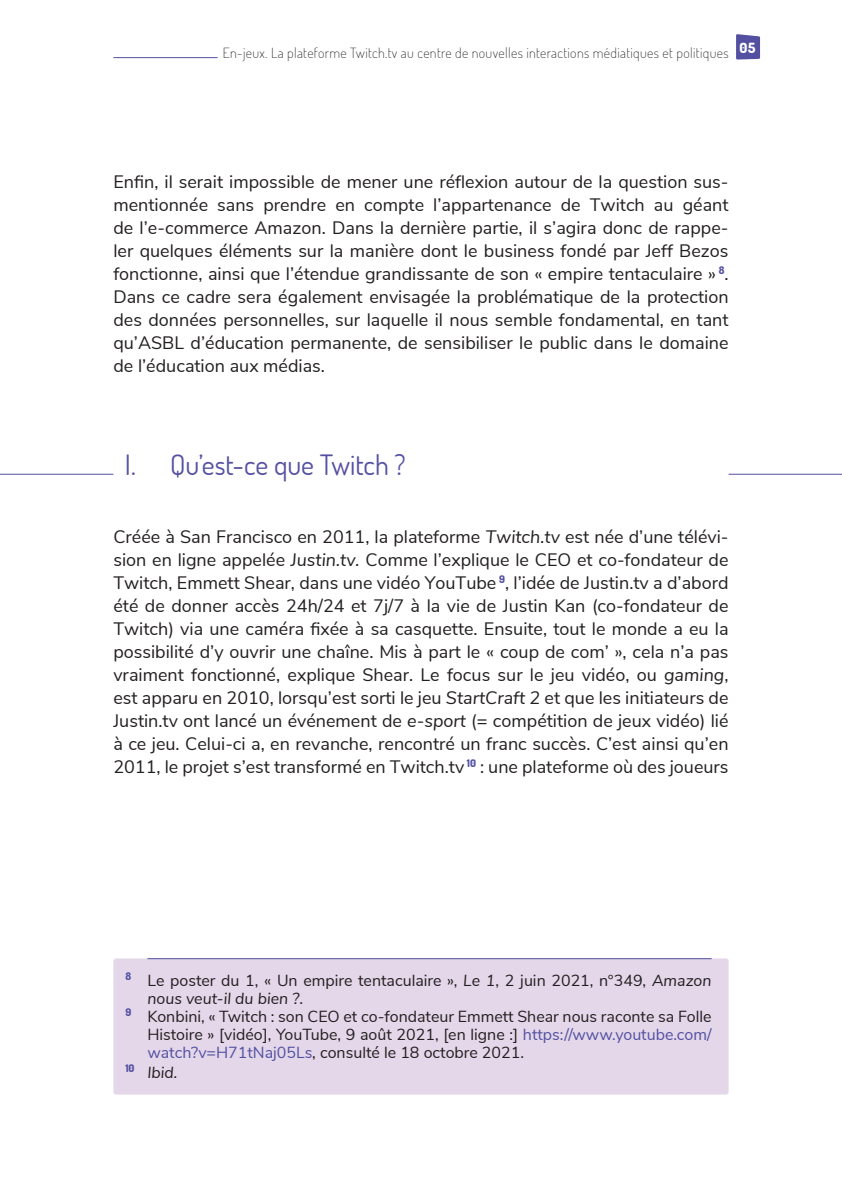
<style>
.page{position:relative;width:842px;height:1191px;background:#fff}
.page>*{position:absolute;margin:0;border:0;box-sizing:border-box;transform-origin:0 0}
.t1{font:28px "Dosis";letter-spacing:-.005em;color:#5350a1}
.t2{font:18px/23px "Nunito Sans";color:#231f20;text-align:justify}
.t3{font:16px "Nunito Sans";color:#231f20}
.t4{font:italic 16px "Nunito Sans";color:#231f20}
.t5{font:200 14px "Dosis";letter-spacing:.025em;color:#231f20}
.s1{font-style:italic}
.s2{font-style:normal}
.s3{color:#5350a1}
</style>
<div class="page">
<hr style="left:113px;top:57px;width:616px;height:1px;background:#5350a1">
<div style="left:218px;top:52px;width:516px;height:10px;background:#fff"></div>
<svg style="left:736px;top:34px;width:24px;height:26px"></svg>
<div style="left:113px;top:958px;width:616px;height:136px;background:#e3d7e9;border-radius:3px"></div>
<hr style="left:0;top:474px;width:842px;height:1px;background:#5350a1">
<div style="left:113px;top:469px;width:616px;height:8px;background:#fff"></div>
<hr style="left:147px;top:958px;width:564px;height:1px;background:#5350a1">
<p class="t5" style="left:223px;top:44px;width:534px">En-jeux. La plateforme Twitch.tv au centre de nouvelles interactions médiatiques et politiques <sup>05</sup></p>
<p class="t2" style="left:113px;top:169px;width:617px">Enfin, il serait impossible de mener une réflexion autour de la question sus&shy;mentionnée sans prendre en compte l’appartenance de Twitch au géant de l’e-commerce Amazon. Dans la dernière partie, il s’agira donc de rappe&shy;ler quelques éléments sur la manière dont le business fondé par Jeff Bezos fonctionne, ainsi que l’étendue grandissante de son « empire tentaculaire » <sup>8</sup>.<br>Dans ce cadre sera également envisagée la problématique de la protection des données personnelles, sur laquelle il nous semble fondamental, en tant qu’ASBL d’éducation permanente, de sensibiliser le public dans le domaine de l’éducation aux médias.</p>
<h1 class="t1" style="left:125px;top:446px;width:282px">I. Qu’est-ce que Twitch ?</h1>
<p class="t2" style="left:113px;top:524px;width:617px">Créée à San Francisco en 2011, la plateforme <span class="s1">Twitch.tv</span> est née d’une télévi&shy;sion en ligne appelée <span class="s1">Justin.tv.</span> Comme l’explique le CEO et co-fondateur de Twitch, Emmett Shear, dans une vidéo YouTube <sup>9</sup>, l’idée de Justin.tv a d’abord été de donner accès 24h/24 et 7j/7 à la vie de Justin Kan (co-fondateur de Twitch) via une caméra fixée à sa casquette. Ensuite, tout le monde a eu la possibilité d’y ouvrir une chaîne. Mis à part le « coup de com’ », cela n’a pas vraiment fonctionné, explique Shear. Le focus sur le jeu vidéo, ou <span class="s1">gaming</span>, est apparu en 2010, lorsqu’est sorti le jeu <span class="s1">StartCraft 2</span> et que les initiateurs de Justin.tv ont lancé un événement de <span class="s1">e-sport</span> (= compétition de jeux vidéo) lié à ce jeu. Celui-ci a, en revanche, rencontré un franc succès. C’est ainsi qu’en 2011, le projet s’est transformé en Twitch.tv <sup>10</sup> : une plateforme où des joueurs</p>
<p class="t3" style="left:125px;top:969px;width:588px"><sup>8</sup> Le poster du 1, « Un empire tentaculaire », <span class="s1">Le 1</span>, 2 juin 2021, n°349, <span class="s1">Amazon</span></p>
<p class="t4" style="left:147px;top:987px;width:157px">nous veut-il du bien ?<span class="s2">.</span></p>
<p class="t3" style="left:125px;top:1005px;width:588px"><sup>9</sup> Konbini, « Twitch : son CEO et co-fondateur Emmett Shear nous raconte sa Folle</p>
<p class="t3" style="left:147px;top:1023px;width:566px">Histoire » [vidéo], YouTube, 9 août 2021, [en ligne :] <span class="s3">https://www.youtube.com/</span></p>
<p class="t3" style="left:147px;top:1041px;width:378px"><span class="s3">watch?v=H71tNaj05Ls</span>, consulté le 18 octobre 2021.</p>
<p class="t4" style="left:125px;top:1060px;width:54px"><sup>10</sup> Ibid.</p>
</div>
